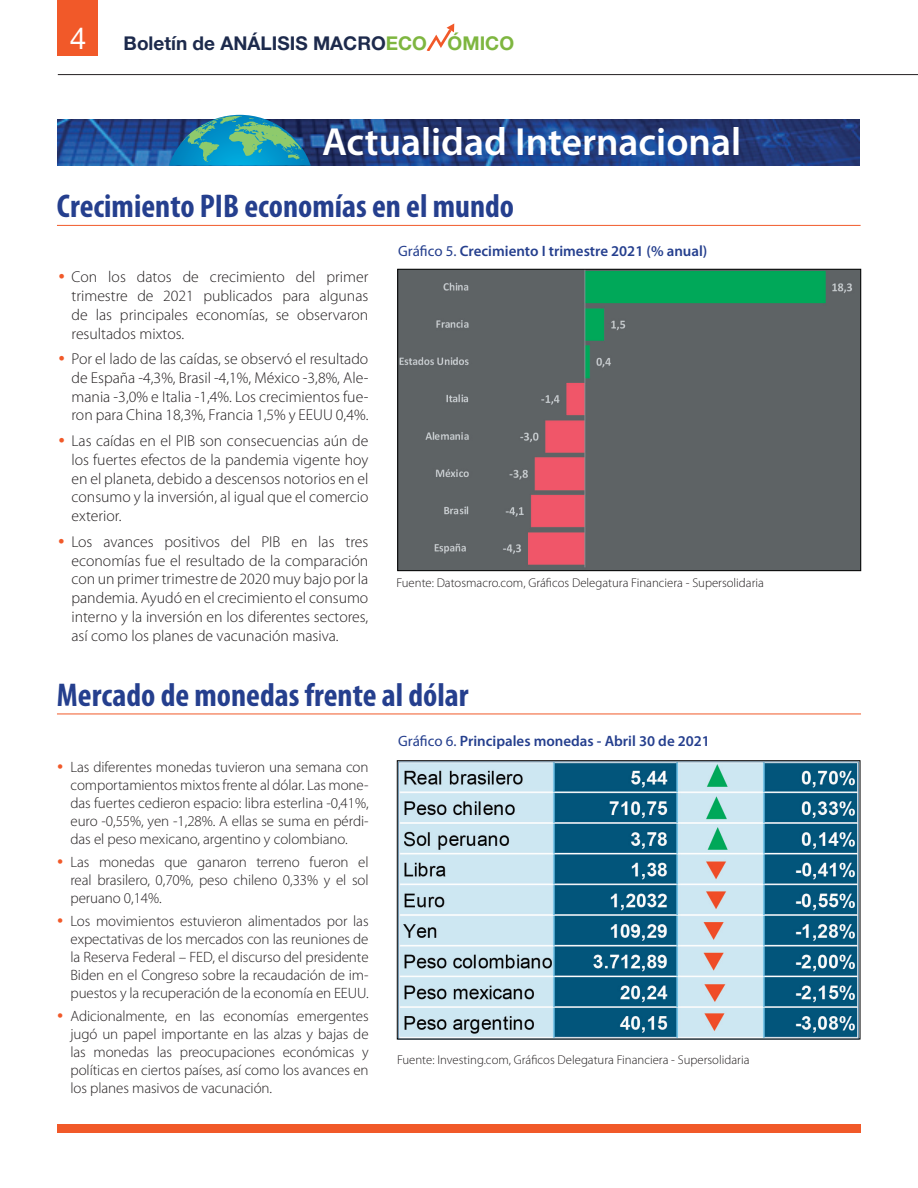
<style>
.page{position:relative;width:918px;height:1188px;background:#fff}
.page>*{position:absolute;margin:0;border:0;box-sizing:border-box;transform-origin:0 0}
.t1{font:600 39.45px "Myriad Pro";color:#fff}
.t2{font:700 condensed 33px "Myriad Pro";color:#253f8e}
.t3{font:700 19.05px "Helvetica Neue LT Pro";color:#1d2a4c}
.t4{font:300 15.75px/18.9px "Myriad Pro";color:#231f20;text-align:justify}
.t5{font:300 15px/18px "Myriad Pro";letter-spacing:-.005em;color:#231f20;text-align:justify}
.t6{font:600 15px "Myriad Pro";color:#253f8e}
.t7{font:300 12.75px "Myriad Pro";color:#231f20}
.s1{font-weight:400;font-size:30px;color:#fff}
.s2{color:#7eb640}
.s3{font-weight:400}
</style>
<div class="page">
<div style="left:57px;top:0;width:41px;height:56px;background:#f15929"></div>
<svg style="left:427px;top:23px;width:27px;height:27px"></svg>
<hr style="left:58px;top:74px;width:860px;height:1px;background:#231f20">
<img style="left:57px;top:119px;width:803px;height:47px">
<hr style="left:57px;top:225px;width:804px;height:1px;background:#f15929">
<hr style="left:57px;top:714px;width:804px;height:1px;background:#f15929">
<img style="left:400px;top:271px;width:459px;height:298px">
<div style="left:398px;top:269px;width:463px;height:302px;border:1px solid #000"></div>
<img style="left:399px;top:763px;width:459px;height:274px">
<svg style="left:169px;top:115px;width:142px;height:51px;background:#3592a6"></svg>
<div style="left:57px;top:1125px;width:804px;height:8px;background:#f15929"></div>
<p class="t3" style="left:70px;top:31px;width:446px"><span class="s1">4</span> Boletín de ANÁLISIS MACRO<span class="s2">ECO ÓMICO</span></p>
<h1 class="t1" style="left:322px;top:120px;width:421px">Actualidad Internacional</h1>
<h2 class="t2" style="left:57px;top:188px;width:459px">Crecimiento PIB economías en el mundo</h2>
<p class="t6" style="left:398px;top:243px;width:311px"><span class="s3">Gráfico 5.</span> Crecimiento I trimestre 2021 (% anual)</p>
<p class="t4" style="left:72px;top:267px;width:298px">Con los datos de crecimiento del primer trimestre de 2021 publicados para algunas de las principales economías, se observaron resultados mixtos.</p>
<p class="t4" style="left:72px;top:349px;width:298px">Por el lado de las caídas, se observó el resultado de España -4,3%, Brasil -4,1%, México -3,8%, Ale&shy;mania -3,0% e Italia -1,4%. Los crecimientos fue&shy;ron para China 18,3%, Francia 1,5% y EEUU 0,4%.</p>
<p class="t4" style="left:71px;top:431px;width:298px">Las caídas en el PIB son consecuencias aún de los fuertes efectos de la pandemia vigente hoy en el planeta, debido a descensos notorios en el consumo y la inversión, al igual que el comercio exterior.</p>
<p class="t4" style="left:71px;top:532px;width:298px">Los avances positivos del PIB en las tres economías fue el resultado de la comparación con un primer trimestre de 2020 muy bajo por la pandemia. Ayudó en el crecimiento el consumo interno y la inversión en los diferentes sectores, así como los planes de vacunación masiva.</p>
<p class="t7" style="left:396px;top:576px;width:369px">Fuente: Datosmacro.com, Gráficos Delegatura Financiera - Supersolidaria</p>
<h2 class="t2" style="left:57px;top:677px;width:413px">Mercado de monedas frente al dólar</h2>
<p class="t5" style="left:70px;top:758px;width:300px">Las diferentes monedas tuvieron una semana con comportamientos mixtos frente al dólar. Las mone&shy;das fuertes cedieron espacio: libra esterlina -0,41%, euro -0,55%, yen -1,28%. A ellas se suma en pérdi&shy;das el peso mexicano, argentino y colombiano.</p>
<p class="t5" style="left:70px;top:853px;width:300px">Las monedas que ganaron terreno fueron el real brasilero, 0,70%, peso chileno 0,33% y el sol peruano 0,14%.</p>
<p class="t5" style="left:70px;top:912px;width:300px">Los movimientos estuvieron alimentados por las expectativas de los mercados con las reuniones de la Reserva Federal – FED, el discurso del presidente Biden en el Congreso sobre la recaudación de im&shy;puestos y la recuperación de la economía en EEUU.</p>
<p class="t5" style="left:70px;top:1007px;width:300px">Adicionalmente, en las economías emergentes jugó un papel importante en las alzas y bajas de las monedas las preocupaciones económicas y políticas en ciertos países, así como los avances en los planes masivos de vacunación.</p>
<p class="t6" style="left:398px;top:733px;width:313px"><span class="s3">Gráfico 6.</span> Principales monedas - Abril 30 de 2021</p>
<p class="t7" style="left:397px;top:1052px;width:354px">Fuente: Investing.com, Gráficos Delegatura Financiera - Supersolidaria</p>
</div>
